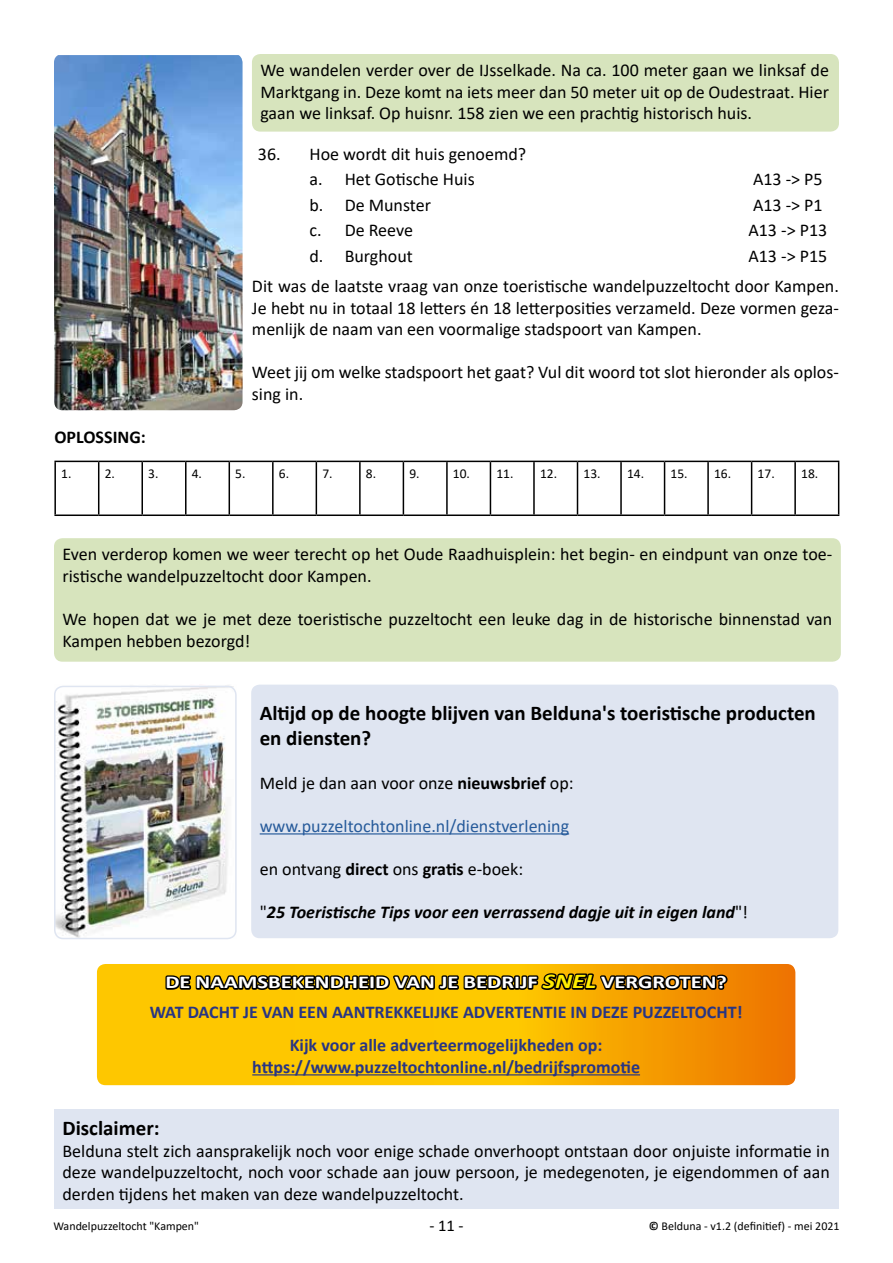
<style>
.page{position:relative;width:893px;height:1263px;background:#fff}
.page>*{position:absolute;margin:0;border:0;box-sizing:border-box;transform-origin:0 0}
.t1{font:700 21px/25.2px "Calibri";color:#000}
.t2{font:18px/21.6px "Calibri";color:#000}
.t3{font:700 18px/30px "Calibri";color:#283583;text-align:center}
.t4{font:italic 700 18px "Calibri";color:#000}
.t5{font:18px "Calibri";color:#275b9b}
.t6{font:700 18px "Calibri";color:#000}
.t7{font:16.5px "Calibri";color:#000}
.t8{font:13.5px "Calibri";color:#000}
.t9{font:12px "Calibri";color:#000}
.s1{font-weight:700}
.s2{font-weight:400;font-style:normal}
.s3{color:#fff}
.s4{font-style:italic;font-size:21px;color:#ffed00}
</style>
<div class="page">
<div style="left:252px;top:54px;width:587px;height:78px;background:#d7e4bd;border-radius:9px"></div>
<img style="left:54px;top:55px;width:189px;height:355px">
<hr style="left:54px;top:461px;width:45px;height:1px;background:#000">
<hr style="left:54px;top:462px;width:2px;height:52px;background:#000">
<hr style="left:99px;top:461px;width:43px;height:1px;background:#000">
<hr style="left:98px;top:462px;width:1px;height:52px;background:#000">
<hr style="left:142px;top:461px;width:44px;height:1px;background:#000">
<hr style="left:141px;top:462px;width:2px;height:52px;background:#000">
<hr style="left:186px;top:461px;width:43px;height:1px;background:#000">
<hr style="left:185px;top:462px;width:2px;height:52px;background:#000">
<hr style="left:229px;top:461px;width:44px;height:1px;background:#000">
<hr style="left:229px;top:462px;width:1px;height:52px;background:#000">
<hr style="left:273px;top:461px;width:43px;height:1px;background:#000">
<hr style="left:272px;top:462px;width:2px;height:52px;background:#000">
<hr style="left:316px;top:461px;width:44px;height:1px;background:#000">
<hr style="left:316px;top:462px;width:1px;height:52px;background:#000">
<hr style="left:360px;top:461px;width:43px;height:1px;background:#000">
<hr style="left:359px;top:462px;width:2px;height:52px;background:#000">
<hr style="left:403px;top:461px;width:44px;height:1px;background:#000">
<hr style="left:403px;top:462px;width:1px;height:52px;background:#000">
<hr style="left:447px;top:461px;width:43px;height:1px;background:#000">
<hr style="left:446px;top:462px;width:2px;height:52px;background:#000">
<hr style="left:490px;top:461px;width:44px;height:1px;background:#000">
<hr style="left:490px;top:462px;width:1px;height:52px;background:#000">
<hr style="left:534px;top:461px;width:43px;height:1px;background:#000">
<hr style="left:533px;top:462px;width:2px;height:52px;background:#000">
<hr style="left:577px;top:461px;width:44px;height:1px;background:#000">
<hr style="left:577px;top:462px;width:1px;height:52px;background:#000">
<hr style="left:621px;top:461px;width:44px;height:1px;background:#000">
<hr style="left:620px;top:462px;width:2px;height:52px;background:#000">
<hr style="left:665px;top:461px;width:43px;height:1px;background:#000">
<hr style="left:664px;top:462px;width:1px;height:52px;background:#000">
<hr style="left:708px;top:461px;width:44px;height:1px;background:#000">
<hr style="left:707px;top:462px;width:2px;height:52px;background:#000">
<hr style="left:752px;top:461px;width:43px;height:1px;background:#000">
<hr style="left:751px;top:462px;width:1px;height:52px;background:#000">
<hr style="left:795px;top:461px;width:44px;height:1px;background:#000">
<hr style="left:794px;top:462px;width:2px;height:52px;background:#000">
<hr style="left:838px;top:462px;width:1px;height:52px;background:#000">
<hr style="left:54px;top:514px;width:45px;height:2px;background:#000">
<hr style="left:99px;top:514px;width:43px;height:2px;background:#000">
<hr style="left:142px;top:514px;width:44px;height:2px;background:#000">
<hr style="left:186px;top:514px;width:43px;height:2px;background:#000">
<hr style="left:229px;top:514px;width:44px;height:2px;background:#000">
<hr style="left:273px;top:514px;width:43px;height:2px;background:#000">
<hr style="left:316px;top:514px;width:44px;height:2px;background:#000">
<hr style="left:360px;top:514px;width:43px;height:2px;background:#000">
<hr style="left:403px;top:514px;width:44px;height:2px;background:#000">
<hr style="left:447px;top:514px;width:43px;height:2px;background:#000">
<hr style="left:490px;top:514px;width:44px;height:2px;background:#000">
<hr style="left:534px;top:514px;width:43px;height:2px;background:#000">
<hr style="left:577px;top:514px;width:44px;height:2px;background:#000">
<hr style="left:621px;top:514px;width:44px;height:2px;background:#000">
<hr style="left:665px;top:514px;width:43px;height:2px;background:#000">
<hr style="left:708px;top:514px;width:44px;height:2px;background:#000">
<hr style="left:752px;top:514px;width:43px;height:2px;background:#000">
<hr style="left:795px;top:514px;width:44px;height:2px;background:#000">
<div style="left:54px;top:538px;width:787px;height:124px;background:#d7e4bd;border-radius:9px"></div>
<div style="left:251px;top:685px;width:587px;height:253px;background:#dfe5f1;border-radius:9px"></div>
<hr style="left:260px;top:833px;width:309px;height:1px;background:#275b9b">
<div style="left:54px;top:1110px;width:784px;height:99px;background:#dfe5f1"></div>
<svg style="left:97px;top:964px;width:698px;height:121px;background:#f6a101"></svg>
<svg style="left:163px;top:964px;width:567px;height:146px"></svg>
<img style="left:54px;top:685px;width:180px;height:253px">
<div style="left:54px;top:686px;width:183px;height:253px;border:2px solid #dfe5f1;border-radius:9px"></div>
<p class="t2" style="left:260px;top:59px;width:570px;text-align:justify">We wandelen verder over de IJsselkade. Na ca. 100 meter gaan we linksaf de Marktgang in. Deze komt na iets meer dan 50 meter uit op de Oudestraat. Hier gaan we linksaf. Op huisnr. 158 zien we een prachtig historisch huis.</p>
<p class="t2" style="left:258px;top:141px;width:270px;line-height:25.5px;text-align:center">36. Hoe wordt dit huis genoemd? a. Het Gotische Huis</p>
<p class="t2" style="left:753px;top:168px;width:71px">A13 -&gt; P5</p>
<p class="t2" style="left:309px;top:194px;width:123px">b. De Munster</p>
<p class="t2" style="left:753px;top:194px;width:71px">A13 -&gt; P1</p>
<p class="t2" style="left:309px;top:219px;width:105px">c. De Reeve</p>
<p class="t2" style="left:748px;top:219px;width:80px">A13 -&gt; P13</p>
<p class="t2" style="left:309px;top:245px;width:105px">d. Burghout</p>
<p class="t2" style="left:252px;top:240px;width:588px;line-height:30.2px;text-indent:496px">A13 -&gt; P15<br>Dit was de laatste vraag van onze toeristische wandelpuzzeltocht door Kampen.</p>
<p class="t2" style="left:252px;top:296px;width:588px">Je hebt nu in totaal 18 letters én 18 letterposities verzameld. Deze vormen geza&shy;menlijk de naam van een voormalige stadspoort van Kampen.</p>
<p class="t2" style="left:252px;top:361px;width:588px">Weet jij om welke stadspoort het gaat? Vul dit woord tot slot hieronder als oplos&shy;sing in.</p>
<p class="t6" style="left:54px;top:424px;width:93px">OPLOSSING:</p>
<p class="t8" style="left:61px;top:464px;width:12px">1.</p>
<p class="t8" style="left:105px;top:464px;width:12px">2.</p>
<p class="t8" style="left:148px;top:464px;width:12px">3.</p>
<p class="t8" style="left:192px;top:464px;width:12px">4.</p>
<p class="t8" style="left:235px;top:464px;width:12px">5.</p>
<p class="t8" style="left:279px;top:464px;width:12px">6.</p>
<p class="t8" style="left:322px;top:464px;width:12px">7.</p>
<p class="t8" style="left:366px;top:464px;width:12px">8.</p>
<p class="t8" style="left:409px;top:464px;width:12px">9.</p>
<p class="t8" style="left:453px;top:464px;width:62px">10. 11.</p>
<p class="t8" style="left:540px;top:464px;width:62px">12. 13.</p>
<p class="t8" style="left:627px;top:464px;width:62px">14. 15.</p>
<p class="t8" style="left:714px;top:464px;width:62px">16. 17.</p>
<p class="t8" style="left:801px;top:464px;width:19px">18.</p>
<p class="t2" style="left:63px;top:543px;width:771px">Even verderop komen we weer terecht op het Oude Raadhuisplein: het begin- en eindpunt van onze toe&shy;ristische wandelpuzzeltocht door Kampen.</p>
<p class="t2" style="left:63px;top:608px;width:771px">We hopen dat we je met deze toeristische puzzeltocht een leuke dag in de historische binnenstad van<br>Kampen hebben bezorgd!</p>
<p class="t1" style="left:260px;top:700px;width:558px">Altijd op de hoogte blijven van Belduna's toeristische producten en diensten?</p>
<p class="t2" style="left:260px;top:771px;width:315px">Meld je dan aan voor onze <span class="s1">nieuwsbrief</span> op:</p>
<p class="t5" style="left:260px;top:813px;width:311px">www.puzzeltochtonline.nl/dienstverlening</p>
<p class="t2" style="left:260px;top:858px;width:265px">en ontvang <span class="s1">direct</span> ons <span class="s1">gratis</span> e-boek:</p>
<p class="t4" style="left:260px;top:899px;width:490px"><span class="s2">"</span>25 Toeristische Tips voor een verrassend dagje uit in eigen land<span class="s2">"!</span></p>
<p class="t3" style="left:150px;top:967px;width:594px"><span class="s3">DE NAAMSBEKENDHEID VAN JE BEDRIJF</span> <span class="s4">SNEL</span> <span class="s3">VERGROTEN?<br></span>WAT DACHT JE VAN EEN AANTREKKELIJKE ADVERTENTIE IN DEZE PUZZELTOCHT!</p>
<p class="t3" style="left:252px;top:1034px;width:389px;line-height:21.6px">Kijk voor alle adverteermogelijkheden op: https://www.puzzeltochtonline.nl/bedrijfspromotie</p>
<p class="t1" style="left:63px;top:1115px;width:99px">Disclaimer:</p>
<p class="t2" style="left:63px;top:1139px;width:769px;text-align:justify">Belduna stelt zich aansprakelijk noch voor enige schade onverhoopt ontstaan door onjuiste informatie in deze wandelpuzzeltocht, noch voor schade aan jouw persoon, je medegenoten, je eigendommen of aan derden tijdens het maken van deze wandelpuzzeltocht.</p>
<p class="t9" style="left:53px;top:1218px;width:147px">Wandelpuzzeltocht "Kampen"</p>
<p class="t7" style="left:429px;top:1214px;width:36px">- 11 -</p>
<p class="t9" style="left:649px;top:1218px;width:192px"><span class="s1">©</span> Belduna - v1.2 (definitief) - mei 2021</p>
</div>
